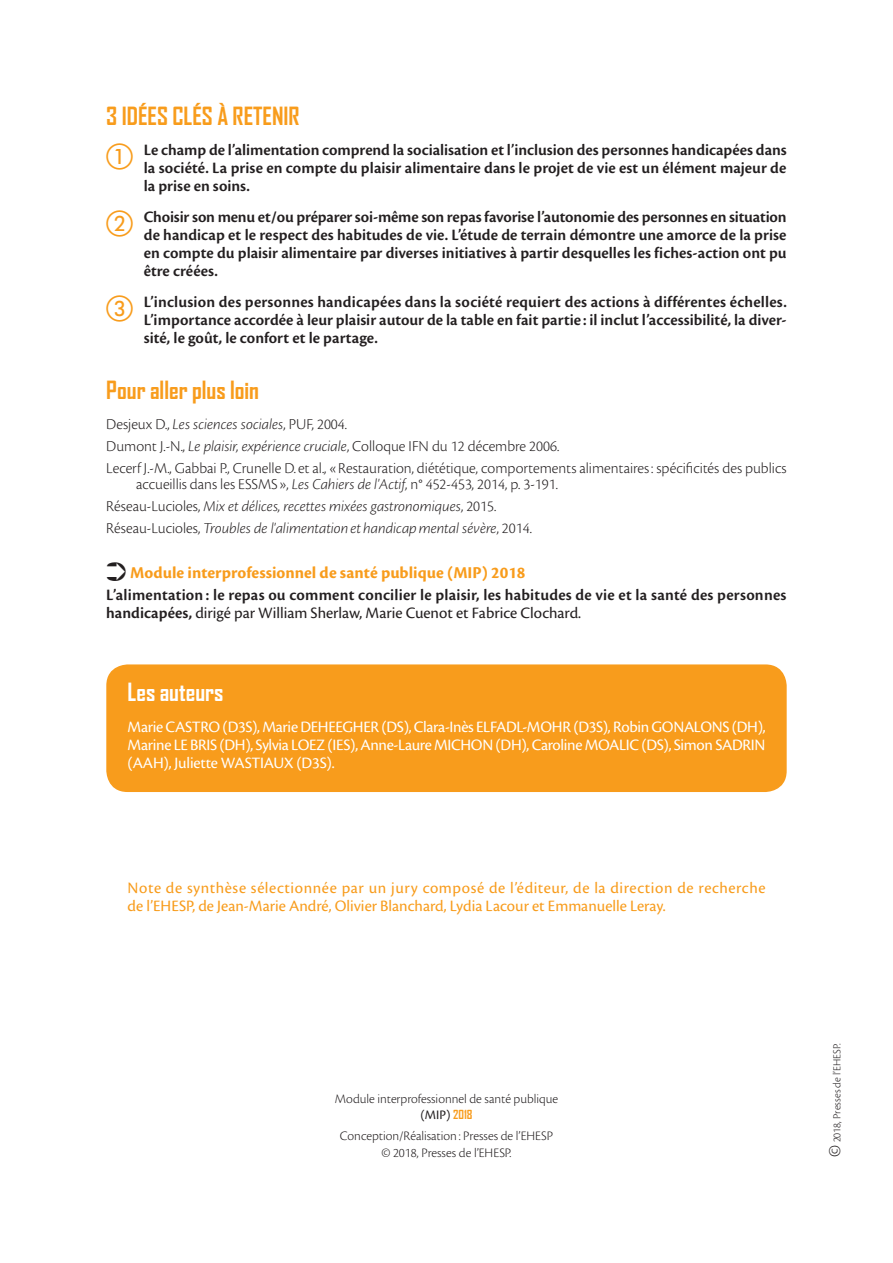
<style>
.page{position:relative;width:893px;height:1263px;background:#fff}
.page>*{position:absolute;margin:0;border:0;box-sizing:border-box;transform-origin:0 0}
.Niveau_1{font:700 24px "Agency FB";color:#f89c1c}
.Idée_clé{font:700 24px "Agency FB";color:#f89c1c}
.Niveau_1-2{font:700 24px "Agency FB";color:#fff}
.Recommandations{font:700 17.25px "Cronos Pro";color:#f89c1c}
.Idée_clé-2{font:600 16.5px/18px "Cronos Pro";letter-spacing:.005em;color:#231f20;text-align:justify}
.Les_auteurs{font:16.5px/18px "Cronos Pro";letter-spacing:-.015em;color:#fff;text-align:justify}
.Idée_clé-3{font:16.5px/18px "Cronos Pro";letter-spacing:.025em;color:#f89c1c}
.Biblio_Txt{font:300 15.75px/16.5px "Cronos Pro";color:#231f20}
.Biblio_Txt-2{font:italic 300 15.75px "Cronos Pro";letter-spacing:-.005em;color:#231f20}
.Idée_clé-4{font:300 13.5px/16.5px "Cronos Pro";color:#231f20;text-align:center}
.t1{font:300 11.25px "Cronos Pro";color:#231f20}
.s1{color:#f89c1c}
.s2{font-style:italic}
.s3{font-style:normal}
.s4{color:#231f20}
.s5{font-weight:400}
.s6{font-family:"Agency FB";font-weight:700;font-size:12px;color:#f89c1c}
.s7{font-size:18px}
</style>
<div class="page">
<div style="left:106px;top:664px;width:681px;height:128px;background:#f89c1c;border-radius:21px"></div>
<p class="Niveau_1" style="left:106px;top:101px;width:195px">3 IDÉES CLÉS À RETENIR</p>
<p class="Idée_clé-2" style="left:144px;top:141px;width:644px;text-indent:-38px"><span class="s1">①</span> Le champ de l’alimentation comprend la socialisation et l’inclusion des personnes handicapées dans la société. La prise en compte du plaisir alimentaire dans le projet de vie est un élément majeur de la prise en soins.</p>
<p class="Idée_clé-2" style="left:144px;top:208px;width:644px;text-indent:-38px"><span class="s1">②</span> Choisir son menu et/ou préparer soi-même son repas favorise l’autonomie des personnes en situation de handicap et le respect des habitudes de vie. L’étude de terrain démontre une amorce de la prise en compte du plaisir alimentaire par diverses initiatives à partir desquelles les fiches-action ont pu être créées.</p>
<p class="Idée_clé-2" style="left:144px;top:293px;width:644px;text-indent:-38px"><span class="s1">③</span> L’inclusion des personnes handicapées dans la société requiert des actions à différentes échelles.<br>L’importance accordée à leur plaisir autour de la table en fait partie : il inclut l’accessibilité, la diver&shy;sité, le goût, le confort et le partage.</p>
<p class="Idée_clé" style="left:106px;top:375px;width:154px">Pour aller plus loin</p>
<p class="Biblio_Txt" style="left:106px;top:415px;width:242px">Desjeux D., <span class="s2">Les sciences sociales</span>, PUF, 2004.</p>
<p class="Biblio_Txt" style="left:106px;top:437px;width:454px">Dumont J.-N., <span class="s2">Le plaisir, expérience cruciale</span>, Colloque IFN du 12 décembre 2006.</p>
<p class="Biblio_Txt" style="left:136px;top:460px;width:652px;text-indent:-30px">Lecerf J.-M., Gabbai P., Crunelle D. et al., «Restauration, diététique, comportements alimentaires: spécificités des publics accueillis dans les ESSMS», <span class="s2">Les Cahiers de l'Actif</span>, n° 452-453, 2014, p. 3-191.</p>
<p class="Biblio_Txt-2" style="left:106px;top:497px;width:392px"><span class="s3">Réseau-Lucioles,</span> Mix et délices, recettes mixées gastronomiques<span class="s3">, 2015.</span></p>
<p class="Biblio_Txt-2" style="left:106px;top:519px;width:427px"><span class="s3">Réseau-Lucioles,</span> Troubles de l'alimentation et handicapmental sévère<span class="s3">, 2014.</span></p>
<p class="Recommandations" style="left:106px;top:563px;width:421px"><span class="s4">➲</span> Module interprofessionnel de santé publique (MIP) 2018</p>
<p class="Idée_clé-2" style="left:106px;top:586px;width:682px">L’alimentation : le repas ou comment concilier le plaisir, les habitudes de vie et la santé des personnes handicapées, <span class="s5">dirigé par William Sherlaw, Marie Cuenot et Fabrice Clochard.</span></p>
<p class="Niveau_1-2" style="left:128px;top:677px;width:97px">Les auteurs</p>
<p class="Les_auteurs" style="left:128px;top:717px;width:639px">Marie CASTRO (D3S), Marie DEHEEGHER (DS), Clara-Inès ELFADL-MOHR (D3S), Robin GONALONS (DH), Marine LE BRIS (DH), Sylvia LOEZ (IES), Anne-Laure MICHON (DH), Caroline MOALIC (DS), Simon SADRIN (AAH), Juliette WASTIAUX (D3S).</p>
<p class="Idée_clé-3" style="left:128px;top:879px;width:639px">Note de synthèse sélectionnée par un jury composé de l’éditeur, de la direction de recherche de l’EHESP, de Jean-Marie André, Olivier Blanchard, Lydia Lacour et Emmanuelle Leray.</p>
<p class="Idée_clé-4" style="left:335px;top:1090px;width:225px">Module interprofessionnel de santé publique <span class="s5">(MIP)</span> <span class="s6">2018</span></p>
<p class="Idée_clé-4" style="left:340px;top:1128px;width:215px">Conception/Réalisation : Presses de l’EHESP</p>
<p class="Idée_clé-4" style="left:381px;top:1144px;width:132px">© 2018, Presses de l’EHESP.</p>
<p class="t1" style="left:830px;top:1157px;width:114px;rotate:-90deg"><span class="s7">©</span> 2018, Presses de l’EHESP.</p>
</div>
